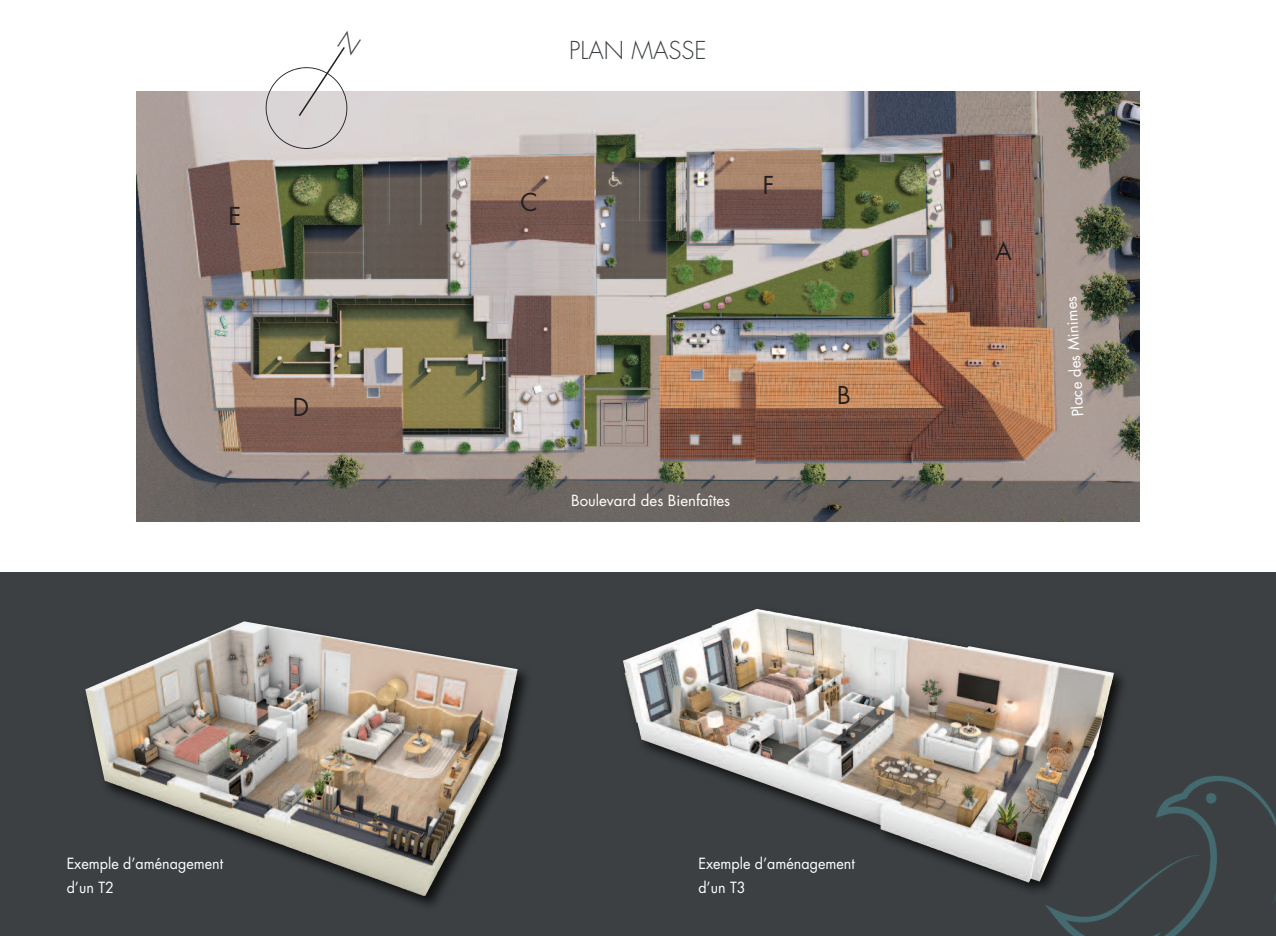
<style>
.page{position:relative;width:1276px;height:936px;background:#fff}
.page>*{position:absolute;margin:0;border:0;box-sizing:border-box;transform-origin:0 0}
.t1{font:300 24px "Futura";color:#3c4042}
.t2{font:24px "Futura";color:#231f20}
.t3{font:15px/24px "Futura";color:#fff;scale:.95 1}
.t4{font:15px "Futura";color:#fff}
</style>
<div class="page">
<div style="left:0;top:572px;width:1276px;height:363px;background:#3c4042"></div>
<img style="left:137px;top:91px;width:1002px;height:430px">
<img style="left:1052px;top:776px;width:224px;height:159px">
<img style="left:85px;top:621px;width:441px;height:284px">
<img style="left:268px;top:669px;width:249px;height:226px">
<img style="left:623px;top:609px;width:535px;height:305px">
<img style="left:946px;top:672px;width:168px;height:210px">
<svg style="left:260px;top:47px;width:101px;height:108px"></svg>
<h1 class="t2" style="left:228px;top:205px;width:14px">E</h1>
<h1 class="t2" style="left:293px;top:396px;width:18px">D</h1>
<h1 class="t1" style="left:569px;top:39px;width:139px">PLAN MASSE</h1>
<h1 class="t2" style="left:520px;top:192px;width:19px">C</h1>
<h1 class="t2" style="left:763px;top:175px;width:13px">F</h1>
<p class="t4" style="left:571px;top:493px;width:160px">Boulevard des Bienfaîtes</p>
<h1 class="t2" style="left:837px;top:384px;width:15px">B</h1>
<p class="t3" style="left:67px;top:852px;width:166px">Exemple d’aménagement d’un T2</p>
<p class="t3" style="left:698px;top:852px;width:166px">Exemple d’aménagement d’un T3</p>
<h1 class="t2" style="left:995px;top:241px;width:18px">A</h1>
<p class="t4" style="left:1070px;top:417px;width:122px;rotate:-93deg">P al ce des M ni mi es</p>
</div>
